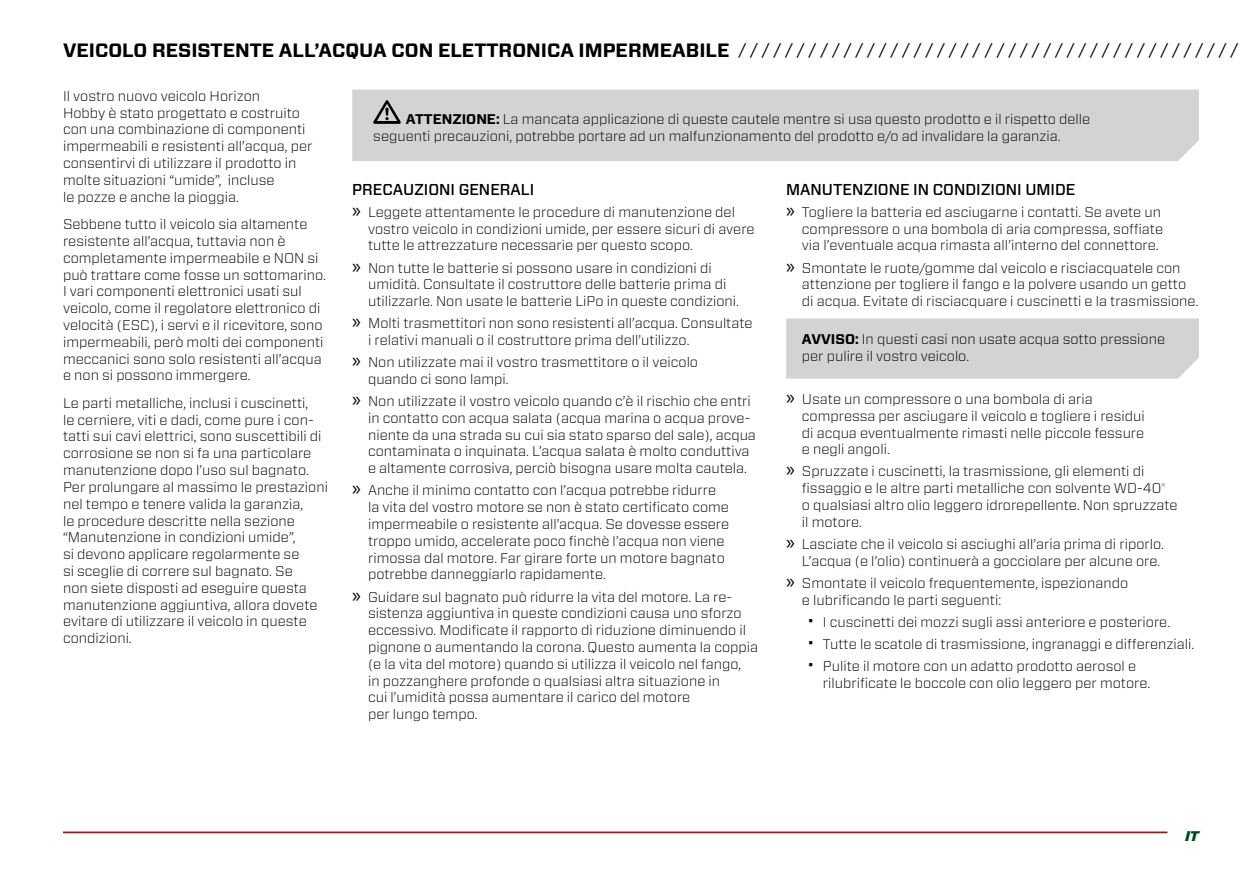
<style>
.page{position:relative;width:1241px;height:874px;background:#fff}
.page>*{position:absolute;margin:0;border:0;box-sizing:border-box;transform-origin:0 0}
.t1{font:700 19.25px "Forza";color:#000}
.t2{font:16.62px "Forza";color:#000}
.t3{font:500 15.75px "Forza";color:#000}
.t4{font:300 14px/16.8px "Forza";color:#000}
.t5{font:italic 900 14px "Forza";color:#004a26}
.s1{font-weight:700;font-size:19.25px}
.s2{font-weight:700}
.s3{font-family:"Myriad Pro";font-weight:400;font-size:21px}
.s4{font-weight:100;font-size:17.5px}
</style>
<div class="page">
<hr style="left:63px;top:831px;width:1104px;height:1px;background:#9c171a">
<div style="left:786px;top:318px;width:412px;height:60px;background:#d1d3d4"></div>
<div style="left:352px;top:90px;width:846px;height:71px;background:#d1d3d4"></div>
<svg style="left:373px;top:100px;width:27px;height:24px"></svg>
<h1 class="t1" style="left:63px;top:38px;width:102px">VEICOLO RESISTENTE</h1>
<h1 class="t1" style="left:279px;top:38px;width:196px">ALL’ACQUA CON ELETTRONI</h1>
<p class="t2" style="left:547px;top:38px;width:693px"><span class="s1">CA IMPERMEABILE</span> / / / / / / / / / / / / / / / / / / / / / / / / / / / / / / / / / / / / / / / / / / /</p>
<p class="t4" style="left:63px;top:87px;width:251px">Il vostro nuovo veicolo Horizon<br>Hobby è stato progettato e costruito con una combinazione di componenti impermeabili e resistenti all’acqua, per consentirvi di utilizzare il prodotto in molte situazioni “umide”, incluse<br>le pozze e anche la pioggia.</p>
<p class="t4" style="left:63px;top:215px;width:264px">Sebbene tutto il veicolo sia altamente resistente all’acqua, tuttavia non è completamente impermeabile e NON si può trattare come fosse un sottomarino.<br>I vari componenti elettronici usati sul veicolo, come il regolatore elettronico di velocità (ESC), i servi e il ricevitore, sono impermeabili, però molti dei componenti meccanici sono solo resistenti all’acqua e non si possono immergere.</p>
<p class="t4" style="left:63px;top:394px;width:266px">Le parti metalliche, inclusi i cuscinetti,<br>le cerniere, viti e dadi, come pure i con&shy;tatti sui cavi elettrici, sono suscettibili di corrosione se non si fa una particolare manutenzione dopo l’uso sul bagnato.<br>Per prolungare al massimo le prestazioni nel tempo e tenere valida la garanzia,<br>le procedure descritte nella sezione “Manutenzione in condizioni umide”,<br>si devono applicare regolarmente se<br>si sceglie di correre sul bagnato. Se<br>non siete disposti ad eseguire questa manutenzione aggiuntiva, allora dovete evitare di utilizzare il veicolo in queste condizioni.</p>
<p class="t4" style="left:373px;top:110px;width:718px;text-indent:33px"><span class="s2">ATTENZIONE:</span> La mancata applicazione di queste cautele mentre si usa questo prodotto e il rispetto delle seguenti precauzioni, potrebbe portare ad un malfunzionamento del prodotto e/o ad invalidare la garanzia.</p>
<p class="t3" style="left:352px;top:179px;width:183px">PRECAUZIONI GENERALI</p>
<p class="t4" style="left:368px;top:203px;width:388px;text-indent:-16px"><span class="s3">»</span> Leggete attentamente le procedure di manutenzione del vostro veicolo in condizioni umide, per essere sicuri di avere tutte le attrezzature necessarie per questo scopo.</p>
<p class="t4" style="left:368px;top:259px;width:372px;text-indent:-16px"><span class="s3">»</span> Non tutte le batterie si possono usare in condizioni di umidità. Consultate il costruttore delle batterie prima di utilizzarle. Non usate le batterie LiPo in queste condizioni.</p>
<p class="t4" style="left:368px;top:314px;width:386px;text-indent:-16px"><span class="s3">»</span> Molti trasmettitori non sono resistenti all’acqua. Consultate i relativi manuali o il costruttore prima dell’utilizzo.</p>
<p class="t4" style="left:368px;top:353px;width:331px;text-indent:-16px"><span class="s3">»</span> Non utilizzate mai il vostro trasmettitore o il veicolo quando ci sono lampi.</p>
<p class="t4" style="left:368px;top:392px;width:389px;text-indent:-16px"><span class="s3">»</span> Non utilizzate il vostro veicolo quando c’è il rischio che entri in contatto con acqua salata (acqua marina o acqua prove&shy;niente da una strada su cui sia stato sparso del sale), acqua contaminata o inquinata. L’acqua salata è molto conduttiva e altamente corrosiva, perciò bisogna usare molta cautela.</p>
<p class="t4" style="left:368px;top:481px;width:362px;text-indent:-16px"><span class="s3">»</span> Anche il minimo contatto con l’acqua potrebbe ridurre la vita del vostro motore se non è stato certificato come impermeabile o resistente all’acqua. Se dovesse essere troppo umido, accelerate poco finchè l’acqua non viene rimossa dal motore. Far girare forte un motore bagnato potrebbe danneggiarlo rapidamente.</p>
<p class="t4" style="left:368px;top:587px;width:391px;text-indent:-16px"><span class="s3">»</span> Guidare sul bagnato può ridurre la vita del motore. La re&shy;sistenza aggiuntiva in queste condizioni causa uno sforzo eccessivo. Modificate il rapporto di riduzione diminuendo il pignone o aumentando la corona. Questo aumenta la coppia (e la vita del motore) quando si utilizza il veicolo nel fango,<br>in pozzanghere profonde o qualsiasi altra situazione in<br>cui l’umidità possa aumentare il carico del motore<br>per lungo tempo.</p>
<p class="t3" style="left:786px;top:179px;width:291px">MANUTENZIONE IN CONDIZIONI UMIDE</p>
<p class="t4" style="left:801px;top:203px;width:363px;text-indent:-16px"><span class="s3">»</span> Togliere la batteria ed asciugarne i contatti. Se avete un compressore o una bombola di aria compressa, soffiate via l’eventuale acqua rimasta all’interno del connettore.</p>
<p class="t4" style="left:801px;top:259px;width:398px;text-indent:-16px"><span class="s3">»</span> Smontate le ruote/gomme dal veicolo e risciacquatele con attenzione per togliere il fango e la polvere usando un getto di acqua. Evitate di risciacquare i cuscinetti e la trasmissione.</p>
<p class="t4" style="left:801px;top:330px;width:364px"><span class="s2">AVVISO:</span> In questi casi non usate acqua sotto pressione per pulire il vostro veicolo.</p>
<p class="t4" style="left:801px;top:390px;width:344px;text-indent:-16px"><span class="s3">»</span> Usate un compressore o una bombola di aria compressa per asciugare il veicolo e togliere i residui di acqua eventualmente rimasti nelle piccole fessure e negli angoli.</p>
<p class="t4" style="left:801px;top:462px;width:377px;text-indent:-16px"><span class="s3">»</span> Spruzzate i cuscinetti, la trasmissione, gli elementi di fissaggio e le altre parti metalliche con solvente WD-40<sup>®<br></sup>o qualsiasi altro olio leggero idrorepellente. Non spruzzate il motore.</p>
<p class="t4" style="left:786px;top:535px;width:379px;text-align:right"><span class="s3">»</span> Lasciate che il veicolo si asciughi all’aria prima di riporlo.<br>L’acqua (e l’olio) continuerà a gocciolare per alcune ore.</p>
<p class="t4" style="left:801px;top:574px;width:328px;text-indent:-16px"><span class="s3">»</span> Smontate il veicolo frequentemente, ispezionando e lubrificando le parti seguenti:</p>
<p class="t4" style="left:807px;top:612px;width:364px"><span class="s4">•</span> I cuscinetti dei mozzi sugli assi anteriore e posteriore.</p>
<p class="t4" style="left:807px;top:634px;width:388px"><span class="s4">•</span> Tutte le scatole di trasmissione, ingranaggi e differenziali.</p>
<p class="t4" style="left:822px;top:656px;width:329px;text-indent:-16px"><span class="s4">•</span> Pulite il motore con un adatto prodotto aerosol e rilubrificate le boccole con olio leggero per motore.</p>
<p class="t5" style="left:1184px;top:826px;width:15px">IT</p>
</div>
